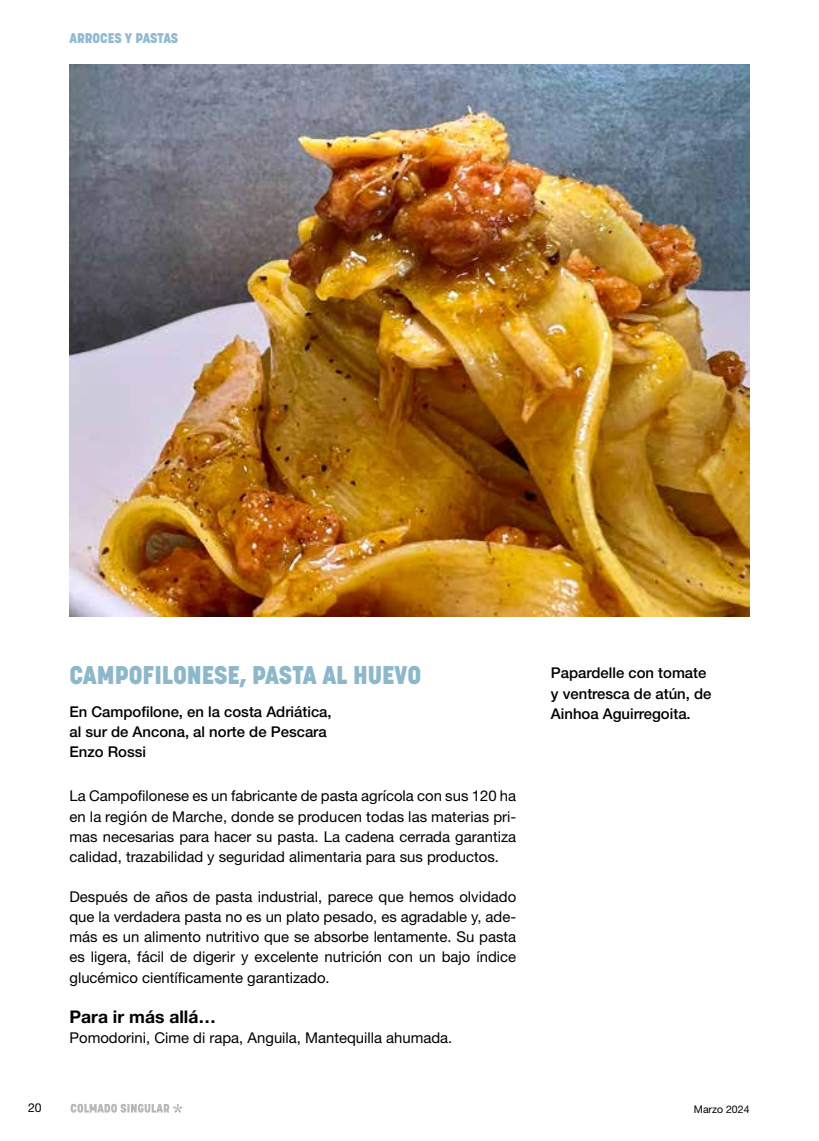
<style>
.page{position:relative;width:819px;height:1141px;background:#fff}
.page>*{position:absolute;margin:0;border:0;box-sizing:border-box;transform-origin:0 0}
.t1{font:800 25.38px "Korolev";color:#8db8ca}
.t2{font:700 17.5px "Helvetica Neue LT";color:#000}
.t3{font:14.88px/20.1px "Helvetica Neue LT";color:#000;text-align:justify}
.t4{font:500 14.88px/20.1px "Helvetica Neue LT";color:#000}
.t5{font:800 14px "Korolev";color:#91b9d3}
.t6{font:12.25px "Helvetica Neue LT";color:#000}
.t7{font:10.5px "Helvetica Neue LT";color:#000}
</style>
<div class="page">
<svg style="left:71px;top:1104px;width:111px;height:9px"></svg>
<img style="left:69px;top:64px;width:680px;height:552px">
<p class="t5" style="left:69px;top:29px;width:110px">ARROCES Y PASTAS</p>
<h1 class="t1" style="left:69px;top:659px;width:353px">CAMPOFILONESE, PASTA AL HUEVO</h1>
<p class="t4" style="left:69px;top:701px;width:264px">En Campofilone, en la costa Adriática, al sur de Ancona, al norte de Pescara<br>Enzo Rossi</p>
<p class="t3" style="left:69px;top:786px;width:448px">La Campofilonese es un fabricante de pasta agrícola con sus 120 ha en la región de Marche, donde se producen todas las materias pri&shy;mas necesarias para hacer su pasta. La cadena cerrada garantiza calidad, trazabilidad y seguridad alimentaria para sus productos.</p>
<p class="t3" style="left:69px;top:886px;width:448px">Después de años de pasta industrial, parece que hemos olvidado que la verdadera pasta no es un plato pesado, es agradable y, ade&shy;más es un alimento nutritivo que se absorbe lentamente. Su pasta es ligera, fácil de digerir y excelente nutrición con un bajo índice glucémico científicamente garantizado.</p>
<p class="t2" style="left:69px;top:1006px;width:148px">Para ir más allá…</p>
<p class="t3" style="left:69px;top:1027px;width:384px">Pomodorini, Cime di rapa, Anguila, Mantequilla ahumada.</p>
<p class="t4" style="left:551px;top:663px;width:162px">Papardelle con tomate y ventresca de atún, de<br>Ainhoa Aguirregoita.</p>
<p class="t6" style="left:28px;top:1101px;width:15px">20</p>
<p class="t7" style="left:693px;top:1103px;width:57px">Marzo 2024</p>
</div>
